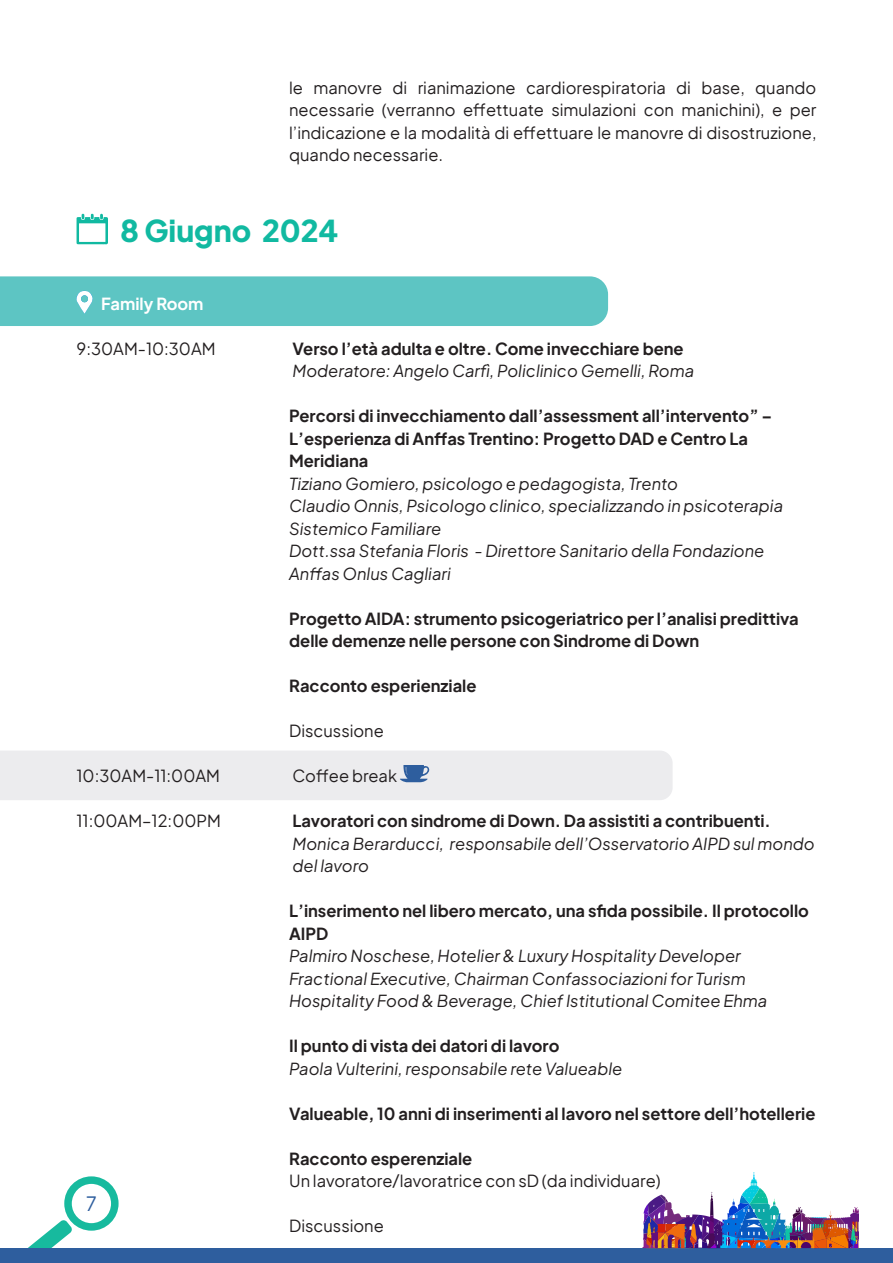
<style>
.page{position:relative;width:893px;height:1263px;background:#fff}
.page>*{position:absolute;margin:0;border:0;box-sizing:border-box;transform-origin:0 0}
.t1{font:800 30px "Plus Jakarta Sans";color:#11b9a1}
.t2{font:19.5px "Plus Jakarta Sans";color:#2e5e9e}
.t3{font:700 16.5px/22.5px "Plus Jakarta Sans";color:#231f20}
.t4{font:italic 16.5px/22.5px "Plus Jakarta Sans";color:#231f20}
.t5{font:16.5px/22.5px "Plus Jakarta Sans";color:#231f20;text-align:justify}
.t6{font:700 16.5px "Plus Jakarta Sans";color:#fff}
.s1{font-weight:400;font-style:italic}
</style>
<div class="page">
<svg style="left:28px;top:1220px;width:44px;height:28px"></svg>
<div style="left:0;top:1248px;width:893px;height:15px;background:#2e5e9e"></div>
<img style="left:642px;top:1172px;width:217px;height:76px">
<div style="left:64px;top:1176px;width:55px;height:55px;border:8px solid #17ba9e;border-radius:50%"></div>
<svg style="left:77px;top:214px;width:31px;height:30px"></svg>
<div style="left:0;top:276px;width:608px;height:50px;background:#5dc5c3"></div>
<div style="left:81px;top:295px;width:7px;height:7px;background:#5dc5c3;border-radius:50%"></div>
<div style="left:0;top:751px;width:673px;height:49px;background:#ececee"></div>
<p class="t5" style="left:289px;top:75px;width:529px">le manovre di rianimazione cardiorespiratoria di base, quando necessarie (verranno effettuate simulazioni con manichini), e per l’indicazione e la modalità di effettuare le manovre di disostruzione, quando necessarie.</p>
<p class="t1" style="left:120px;top:203px;width:220px">8 Giugno 2024</p>
<p class="t6" style="left:101px;top:290px;width:104px">Family Room</p>
<p class="t5" style="left:77px;top:336px;width:141px">9:30AM-10:30AM</p>
<p class="t3" style="left:293px;top:337px;width:393px">Verso l’età adulta e oltre. Come invecchiare bene</p>
<p class="t4" style="left:293px;top:358px;width:403px">Moderatore: Angelo Carfì, Policlinico Gemelli, Roma</p>
<p class="t3" style="left:289px;top:404px;width:485px">Percorsi di invecchiamento dall’assessment all’intervento” – L’esperienza di Anffas Trentino: Progetto DAD e Centro La Meridiana<br><span class="s1">Tiziano Gomiero, psicologo e pedagogista, Trento</span></p>
<p class="t4" style="left:289px;top:493px;width:495px">Claudio Onnis, Psicologo clinico, specializzando in psicoterapia<br>Sistemico Familiare</p>
<p class="t4" style="left:289px;top:538px;width:477px">Dott.ssa Stefania Floris - Direttore Sanitario della Fondazione<br>Anffas Onlus Cagliari</p>
<p class="t3" style="left:289px;top:607px;width:511px">Progetto AIDA: strumento psicogeriatrico per l’analisi predittiva delle demenze nelle persone con Sindrome di Down</p>
<p class="t3" style="left:289px;top:674px;width:189px">Racconto esperienziale</p>
<p class="t5" style="left:289px;top:719px;width:96px">Discussione</p>
<p class="t5" style="left:77px;top:764px;width:145px">10:30AM-11:00AM</p>
<p class="t5" style="left:293px;top:764px;width:106px">Coffee break</p>
<p class="t5" style="left:77px;top:809px;width:146px">11:00AM–12:00PM</p>
<p class="t3" style="left:293px;top:809px;width:480px">Lavoratori con sindrome di Down. Da assistiti a contribuenti.</p>
<p class="t4" style="left:293px;top:831px;width:524px">Monica Berarducci, responsabile dell’Osservatorio AIPD sul mondo</p>
<p class="t4" style="left:293px;top:853px;width:78px">del lavoro</p>
<p class="t3" style="left:289px;top:899px;width:521px">L’inserimento nel libero mercato, una sfida possibile. Il protocollo<br>AIPD</p>
<p class="t4" style="left:289px;top:943px;width:480px">Palmiro Noschese, Hotelier &amp; Luxury Hospitality Developer<br>Fractional Executive, Chairman Confassociazioni for Turism<br>Hospitality Food &amp; Beverage, Chief Istitutional Comitee Ehma</p>
<p class="t3" style="left:289px;top:1034px;width:272px">Il punto di vista dei datori di lavoro</p>
<p class="t4" style="left:289px;top:1056px;width:335px">Paola Vulterini, responsabile rete Valueable</p>
<p class="t3" style="left:289px;top:1102px;width:528px">Valueable, 10 anni di inserimenti al lavoro nel settore dell’hotellerie</p>
<p class="t3" style="left:289px;top:1147px;width:185px">Racconto esperenziale</p>
<p class="t5" style="left:289px;top:1169px;width:373px">Un lavoratore/lavoratrice con sD (da individuare)</p>
<p class="t5" style="left:289px;top:1214px;width:96px">Discussione</p>
<p class="t2" style="left:86px;top:1188px;width:12px">7</p>
</div>
